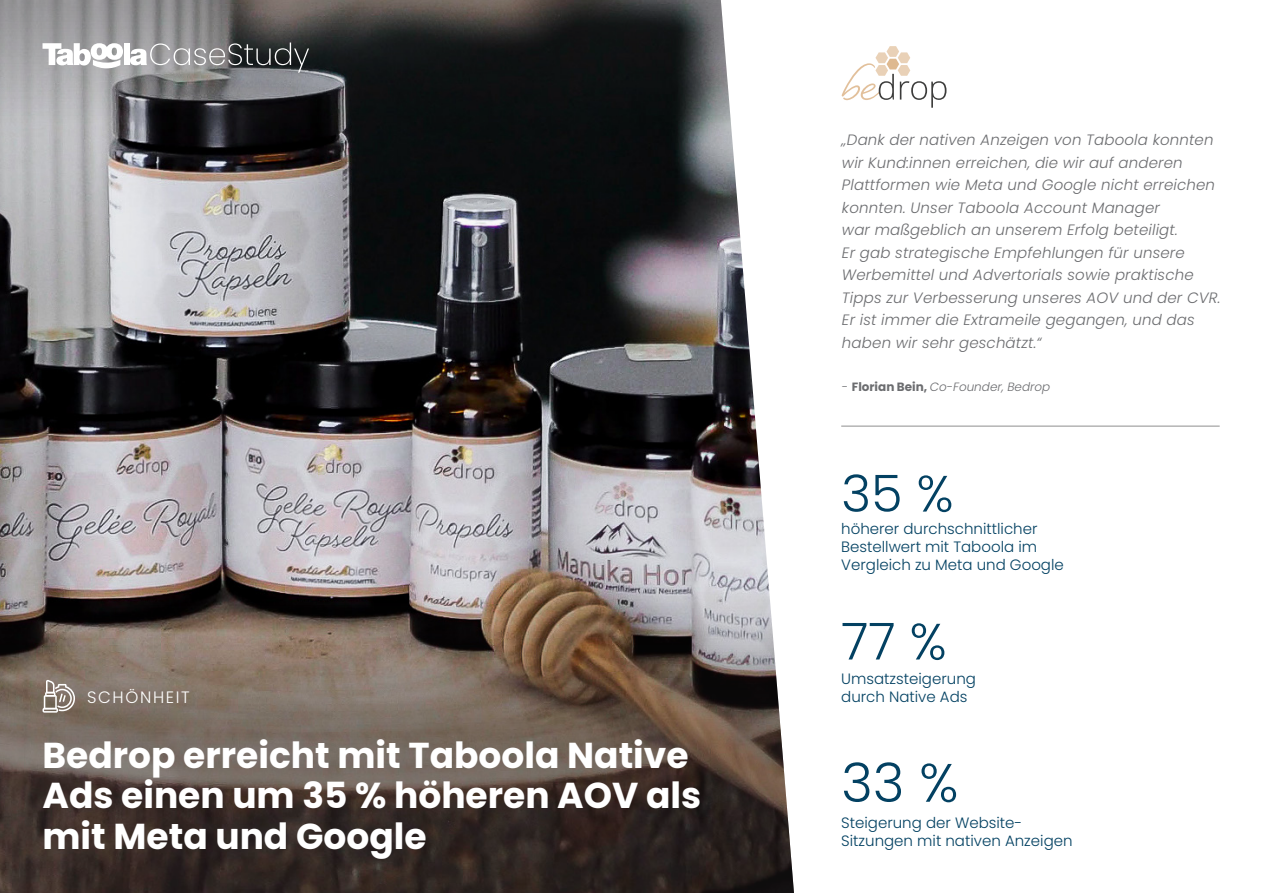
<style>
.page{position:relative;width:1263px;height:893px;background:#fff}
.page>*{position:absolute;margin:0;border:0;box-sizing:border-box;transform-origin:0 0}
.t1{font:300 54px "Poppins";color:#034162}
.t2{font:300 51px "Poppins";color:#034162}
.t3{font:700 36px/40.5px "Poppins";color:#fff}
.t4{font:300 16.5px "Poppins";letter-spacing:.1em;color:#fff}
.t5{font:italic 300 15px/22.5px "Poppins";letter-spacing:.01em;color:#6c6d70}
.t6{font:300 15px/18px "Poppins";color:#034162}
.t7{font:italic 300 12px "Poppins";color:#6c6d70}
.s1{font-weight:700;font-style:normal}
</style>
<div class="page">
<img style="left:0;top:0;width:794px;height:893px">
<hr style="left:841px;top:425px;width:379px;height:2px;background:#000">
<div style="left:124px;top:43px;width:6px;height:22px;background:#fff"></div>
<svg style="left:43px;top:43px;width:80px;height:25px"></svg>
<svg style="left:130px;top:43px;width:179px;height:30px;background:#7c7d7f"></svg>
<svg style="left:842px;top:46px;width:104px;height:62px"></svg>
<svg style="left:43px;top:680px;width:32px;height:33px"></svg>
<p class="t4" style="left:87px;top:687px;width:104px">SCHÖNHEIT</p>
<p class="t3" style="left:43px;top:735px;width:660px">Bedrop erreicht mit Taboola Native<br>Ads einen um 35 % höheren AOV als mit Meta und Google</p>
<p class="t5" style="left:842px;top:129px;width:380px">„Dank der nativen Anzeigen von Taboola konnten wir Kund:innen erreichen, die wir auf anderen Plattformen wie Meta und Google nicht erreichen konnten. Unser Taboola Account Manager<br>war maßgeblich an unserem Erfolg beteiligt.<br>Er gab strategische Empfehlungen für unsere Werbemittel und Advertorials sowie praktische Tipps zur Verbesserung unseres AOV und der CVR.<br>Er ist immer die Extrameile gegangen, und das haben wir sehr geschätzt.“</p>
<p class="t7" style="left:842px;top:380px;width:210px">- <span class="s1">Florian Bein,</span> Co-Founder, Bedrop</p>
<p class="t2" style="left:841px;top:464px;width:114px">35 %</p>
<p class="t6" style="left:841px;top:520px;width:224px">höherer durchschnittlicher<br>Bestellwert mit Taboola im<br>Vergleich zu Meta und Google</p>
<p class="t2" style="left:841px;top:612px;width:107px">77 %</p>
<p class="t6" style="left:841px;top:670px;width:136px">Umsatzsteigerung durch Native Ads</p>
<p class="t1" style="left:841px;top:751px;width:119px">33 %</p>
<p class="t6" style="left:841px;top:814px;width:233px">Steigerung der Website-<br>Sitzungen mit nativen Anzeigen</p>
</div>
